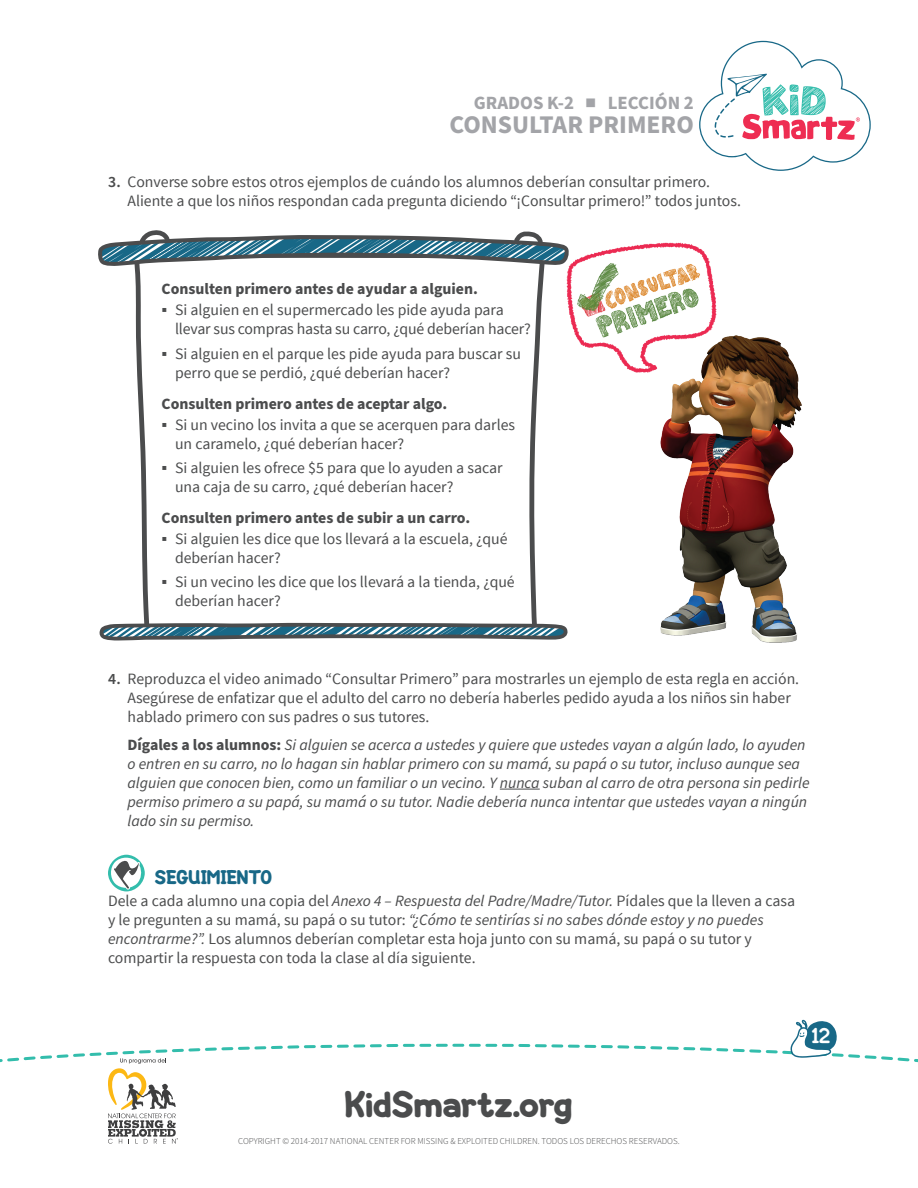
<style>
.page{position:relative;width:918px;height:1188px;background:#fff}
.page>*{position:absolute;margin:0;border:0;box-sizing:border-box;transform-origin:0 0}
.t1{font:700 33.75px "Loose";color:#4b4c4d}
._2nd_page_Heading{font:700 25.5px "Source Sans Pro";color:#a3a4a8}
.t2{font:19.5px "Loose";color:#fff}
._2nd_page_Heading-2{font:700 18.75px "Source Sans Pro";color:#a3a4a8}
.subheading{font:700 18px "Loose";color:#186887}
.text{font:15.75px/18.9px "Source Sans Pro";color:#4b4c4d}
.t3{font:italic 15.75px/18.9px "Source Sans Pro";color:#4b4c4d}
.text-2{font:700 15.75px "Source Sans Pro";color:#4b4c4d}
.t4{font:9px "Source Sans Variable";color:#4b4c4d}
.s1{font-weight:600}
.s2{font-size:19.5px}
.s3{font-weight:700;font-style:normal}
.s4{font-style:italic}
</style>
<div class="page">
<svg style="left:699px;top:41px;width:172px;height:130px"></svg>
<svg style="left:0;top:1043px;width:918px;height:20px"></svg>
<svg style="left:108px;top:1058px;width:70px;height:86px"></svg>
<svg style="left:790px;top:1020px;width:47px;height:38px"></svg>
<img style="left:661px;top:336px;width:140px;height:307px">
<svg style="left:134px;top:267px;width:411px;height:355px"></svg>
<svg style="left:98px;top:230px;width:468px;height:37px"></svg>
<svg style="left:99px;top:622px;width:469px;height:19px"></svg>
<img style="left:566px;top:242px;width:152px;height:131px">
<hr style="left:500px;top:789px;width:40px;height:1px;background:#4b4c4d">
<svg style="left:108px;top:855px;width:37px;height:36px"></svg>
<p class="_2nd_page_Heading-2" style="left:474px;top:90px;width:221px">GRADOS K-2 ■ LECCIÓN 2</p>
<p class="_2nd_page_Heading" style="left:450px;top:107px;width:246px">CONSULTAR PRIMERO</p>
<p class="text" style="left:127px;top:173px;width:615px;text-indent:-19px"><span class="s1">3.</span> Converse sobre estos otros ejemplos de cuándo los alumnos deberían consultar primero.<br>Aliente a que los niños respondan cada pregunta diciendo “¡Consultar primero!” todos juntos.</p>
<p class="text-2" style="left:162px;top:278px;width:318px">Consulten primero antes de ayudar a alguien.</p>
<p class="text" style="left:175px;top:301px;width:357px;text-indent:-14px"><span class="s2">■</span> Si alguien en el supermercado les pide ayuda para llevar sus compras hasta su carro, ¿qué deberían hacer?</p>
<p class="text" style="left:175px;top:344px;width:347px;text-indent:-14px"><span class="s2">■</span> Si alguien en el parque les pide ayuda para buscar su perro que se perdió, ¿qué deberían hacer?</p>
<p class="text-2" style="left:162px;top:393px;width:287px">Consulten primero antes de aceptar algo.</p>
<p class="text" style="left:175px;top:415px;width:342px;text-indent:-14px"><span class="s2">■</span> Si un vecino los invita a que se acerquen para darles un caramelo, ¿qué deberían hacer?</p>
<p class="text" style="left:175px;top:459px;width:329px;text-indent:-14px"><span class="s2">■</span> Si alguien les ofrece $5 para que lo ayuden a sacar una caja de su carro, ¿qué deberían hacer?</p>
<p class="text-2" style="left:162px;top:507px;width:310px">Consulten primero antes de subir a un carro.</p>
<p class="text" style="left:175px;top:530px;width:334px;text-indent:-14px"><span class="s2">■</span> Si alguien les dice que los llevará a la escuela, ¿qué deberían hacer?</p>
<p class="text" style="left:175px;top:573px;width:341px;text-indent:-14px"><span class="s2">■</span> Si un vecino les dice que los llevará a la tienda, ¿qué deberían hacer?</p>
<p class="text" style="left:127px;top:670px;width:673px;text-indent:-19px"><span class="s1">4.</span> Reproduzca el video animado “Consultar Primero” para mostrarles un ejemplo de esta regla en acción.<br>Asegúrese de enfatizar que el adulto del carro no debería haberles pedido ayuda a los niños sin haber hablado primero con sus padres o sus tutores.</p>
<p class="t3" style="left:127px;top:736px;width:684px"><span class="s3">Dígales a los alumnos:</span> Si alguien se acerca a ustedes y quiere que ustedes vayan a algún lado, lo ayuden o entren en su carro, no lo hagan sin hablar primero con su mamá, su papá o su tutor, incluso aunque sea alguien que conocen bien, como un familiar o un vecino. Y nunca suban al carro de otra persona sin pedirle permiso primero a su papá, su mamá o su tutor. Nadie debería nunca intentar que ustedes vayan a ningún lado sin su permiso.</p>
<p class="subheading" style="left:155px;top:865px;width:118px">SEGUIMIENTO</p>
<p class="text" style="left:108px;top:892px;width:689px">Dele a cada alumno una copia del <span class="s4">Anexo 4 – Respuesta del Padre/Madre/Tutor.</span> Pídales que la lleven a casa y le pregunten a su mamá, su papá o su tutor: <span class="s4">“¿Cómo te sentirías si no sabes dónde estoy y no puedes encontrarme?”.</span> Los alumnos deberían completar esta hoja junto con su mamá, su papá o su tutor y compartir la respuesta con toda la clase al día siguiente.</p>
<h1 class="t1" style="left:345px;top:1082px;width:230px">KidSmartz.org</h1>
<p class="t4" style="left:238px;top:1135px;width:443px">COPYRIGHT © 2014-2017 NATIONAL CENTER FOR MISSING &amp; EXPLOITED CHILDREN. TODOS LOS DERECHOS RESERVADOS.</p>
<p class="t2" style="left:812px;top:1023px;width:20px">12</p>
</div>
